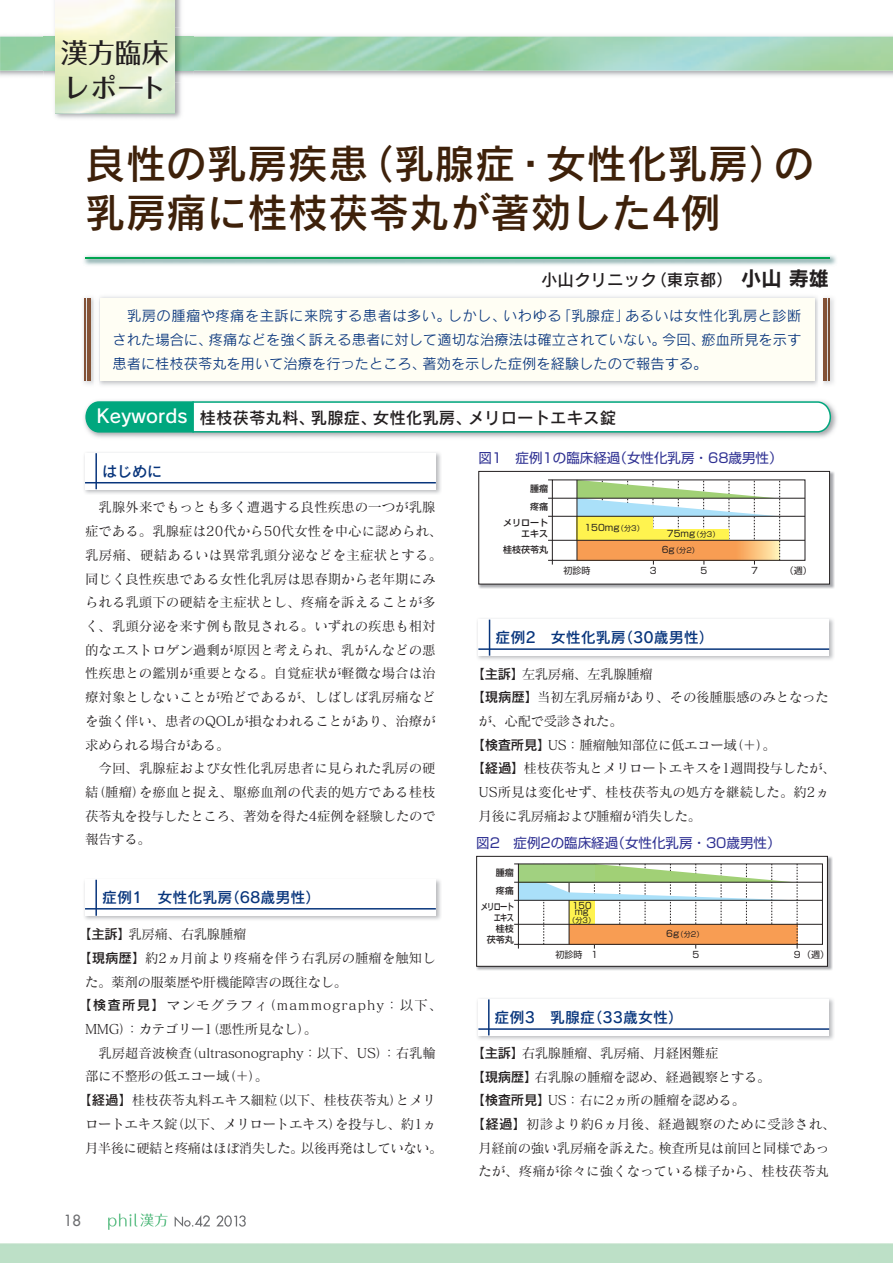
<style>
.page{position:relative;width:893px;height:1263px;background:#fff}
.page>*{position:absolute;margin:0;border:0;box-sizing:border-box;transform-origin:0 0}
.t1{font:40.5px/49.5px "Rodin Pro DB 90 pv RKSJ H";color:#3e210a}
.t2{font:27px/34.5px "Folk Pro Medium 90 pv RKSJ H";color:#231f20}
.t3{font:18.75px "Rodin Pro DB 90 pv RKSJ H";color:#fff}
.t4{font:16.5px "Rodin Pro DB 90 pv RKSJ H";color:#231f20}
.t5{font:15px "Rodin Pro DB 90 pv RKSJ H";color:#08357c}
.t6{font:500 15px "Futura Std";color:#6c6d70}
.t7{font:14.25px/24px "Rodin Pro M 90 pv RKSJ H";color:#08357c;text-align:justify}
.t8{font:13.5px/23.7px "Matisse Pro M 90 pv RKSJ H";letter-spacing:-.01em;color:#231f20}
.t9{font:13.5px "Matisse Pro M 90 pv RKSJ H";letter-spacing:-.03em;color:#231f20}
.t10{font:13.5px "Shin Go Pro Regular 90 pv RKSJ H";color:#2e3092}
.t11{font:13.5px "Matisse Pro M 90 pv RKSJ H";letter-spacing:.08em;color:#231f20}
.t12{font:13.5px "Matisse Pro M 90 pv RKSJ H";letter-spacing:-.05em;color:#231f20}
.t13{font:13.5px "Matisse Pro M 90 pv RKSJ H";letter-spacing:.015em;color:#231f20}
.t14{font:9px "Shin Go Pro Regular 90 pv RKSJ H";color:#231f20}
.t15{font:9px/18.1px "Shin Go Pro Medium 90 pv RKSJ H";color:#231f20}
.t16{font:9px/10.5px "Shin Go Pro Medium 90 pv RKSJ H";letter-spacing:-.1em;color:#231f20;text-align:right;scale:.8 1}
.t17{font:9px/6.4px "Shin Go Pro Regular 90 pv RKSJ H";color:#231f20;text-align:center;scale:.95 1}
.t18{font:7.2px "Shin Go Pro Regular 90 pv RKSJ H";color:#231f20}
.s1{font-family:"Rodin Pro B 90 pv RKSJ H";font-size:20.25px}
.s2{font-family:"Rodin Pro DB 90 pv RKSJ H"}
.s3{font-size:7.2px}
.s4{font-size:9px}
</style>
<div class="page">
<img style="left:44px;top:0;width:149px;height:119px">
<img style="left:44px;top:37px;width:149px;height:34px">
<img style="left:56px;top:0;width:119px;height:113px">
<img style="left:84px;top:400px;width:753px;height:38px">
<svg style="left:85px;top:401px;width:746px;height:32px"></svg>
<img style="left:84px;top:255px;width:752px;height:10px">
<hr style="left:85px;top:257px;width:744px;height:1px;background:#00a54f">
<img style="left:99px;top:296px;width:719px;height:90px">
<img style="left:83px;top:297px;width:11px;height:88px">
<img style="left:84px;top:298px;width:2px;height:83px">
<hr style="left:88px;top:298px;width:3px;height:83px;background:#835237">
<img style="left:825px;top:297px;width:9px;height:88px">
<img style="left:828px;top:298px;width:2px;height:83px">
<hr style="left:823px;top:298px;width:3px;height:83px;background:#835237">
<div style="left:100px;top:298px;width:714px;height:83px;background:#fffef4"></div>
<img style="left:477px;top:998px;width:357px;height:42px">
<div style="left:478px;top:999px;width:350px;height:36px;background:#fff"></div>
<hr style="left:488px;top:999px;width:2px;height:36px;background:#08357c">
<hr style="left:478px;top:1028px;width:351px;height:2px;background:#08357c">
<svg style="left:175px;top:1215px;width:35px;height:12px"></svg>
<svg style="left:108px;top:1213px;width:60px;height:17px"></svg>
<svg style="left:216px;top:1215px;width:30px;height:11px"></svg>
<img style="left:84px;top:452px;width:357px;height:42px">
<div style="left:85px;top:453px;width:351px;height:36px;background:#fff"></div>
<hr style="left:95px;top:453px;width:2px;height:36px;background:#08357c">
<hr style="left:85px;top:482px;width:351px;height:1px;background:#08357c">
<img style="left:84px;top:879px;width:357px;height:41px">
<div style="left:85px;top:880px;width:351px;height:36px;background:#fff"></div>
<hr style="left:95px;top:880px;width:2px;height:36px;background:#08357c">
<hr style="left:85px;top:908px;width:351px;height:1px;background:#08357c">
<img style="left:477px;top:618px;width:357px;height:42px">
<div style="left:478px;top:620px;width:351px;height:36px;background:#fff"></div>
<hr style="left:489px;top:620px;width:1px;height:36px;background:#08357c">
<hr style="left:478px;top:648px;width:351px;height:2px;background:#08357c">
<img style="left:476px;top:856px;width:356px;height:115px">
<div style="left:477px;top:856px;width:350px;height:110px;background:#fff"></div>
<div style="left:476px;top:856px;width:352px;height:111px;border:1px solid #231f20"></div>
<hr style="left:514px;top:924px;width:308px;height:1px;background:#231f20">
<svg style="left:514px;top:864px;width:284px;height:84px"></svg>
<div style="left:518px;top:864px;width:76px;height:18px;background:#a1d180"></div>
<hr style="left:514px;top:882px;width:308px;height:1px;background:#231f20">
<hr style="left:514px;top:900px;width:308px;height:1px;background:#231f20">
<img style="left:478px;top:471px;width:356px;height:118px">
<div style="left:479px;top:472px;width:351px;height:112px;background:#fff"></div>
<div style="left:478px;top:471px;width:352px;height:113px;border:1px solid #231f20"></div>
<svg style="left:548px;top:560px;width:5px;height:5px"></svg>
<hr style="left:548px;top:498px;width:257px;height:1px;background:#231f20">
<hr style="left:548px;top:516px;width:257px;height:1px;background:#231f20">
<hr style="left:548px;top:540px;width:257px;height:1px;background:#231f20">
<svg style="left:577px;top:482px;width:203px;height:83px"></svg>
<hr style="left:577px;top:480px;width:1px;height:80px;background:#231f20">
<h2 class="t2" style="left:61px;top:40px;width:109px">漢方臨床レポート</h2>
<h1 class="t1" style="left:85px;top:144px;width:730px">良性の乳房疾患（乳腺症・女性化乳房）の乳房痛に桂枝茯苓丸が著効した4例</h1>
<p class="t4" style="left:541px;top:273px;width:290px">小山クリニック（東京都）　<span class="s1">小山 寿雄</span></p>
<p class="t7" style="left:113px;top:305px;width:690px;text-indent:15px">乳房の腫瘤や疼痛を主訴に来院する患者は多い。しかし、いわゆる「乳腺症」あるいは女性化乳房と診断された場合に、疼痛などを強く訴える患者に対して適切な治療法は確立されていない。今回、瘀血所見を示す患者に桂枝茯苓丸を用いて治療を行ったところ、著効を示した症例を経験したので報告する。</p>
<h3 class="t3" style="left:97px;top:409px;width:92px">Keywords</h3>
<p class="t5" style="left:102px;top:466px;width:61px">はじめに</p>
<p class="t4" style="left:200px;top:411px;width:418px">桂枝茯苓丸料、乳腺症、女性化乳房、メリロートエキス錠</p>
<p class="t10" style="left:478px;top:453px;width:306px">図1　症例1の臨床経過（女性化乳房・68歳男性）</p>
<p class="t8" style="left:85px;top:497px;width:359px;text-indent:14px">乳腺外来でもっとも多く遭遇する良性疾患の一つが乳腺症である。乳腺症は20代から50代女性を中心に認められ､乳房痛、硬結あるいは異常乳頭分泌などを主症状とする。同じく良性疾患である女性化乳房は思春期から老年期にみられる乳頭下の硬結を主症状とし、疼痛を訴えることが多く、乳頭分泌を来す例も散見される。いずれの疾患も相対的なエストロゲン過剰が原因と考えられ、乳がんなどの悪性疾患との鑑別が重要となる。自覚症状が軽微な場合は治療対象としないことが殆どであるが、しばしば乳房痛などを強く伴い、患者のQOLが損なわれることがあり、治療が求められる場合がある。</p>
<p class="t8" style="left:85px;top:758px;width:352px;text-align:justify;text-indent:14px">今回、乳腺症および女性化乳房患者に見られた乳房の硬結（腫瘤）を瘀血と捉え、駆瘀血剤の代表的処方である桂枝茯苓丸を投与したところ、著効を得た4症例を経験したので報告する。</p>
<p class="t5" style="left:102px;top:892px;width:220px">症例1　女性化乳房（68歳男性）</p>
<p class="t9" style="left:78px;top:929px;width:170px"><span class="s2">【主訴】</span>乳房痛、右乳腺腫瘤</p>
<p class="t8" style="left:78px;top:948px;width:359px"><span class="s2">【現病歴】</span>約2ヵ月前より疼痛を伴う右乳房の腫瘤を触知し</p>
<p class="t9" style="left:85px;top:976px;width:264px">た。薬剤の服薬歴や肝機能障害の既往なし。</p>
<p class="t11" style="left:78px;top:1000px;width:366px"><span class="s2">【検査所見】</span>マンモグラフィ（mammography：以下、</p>
<p class="t9" style="left:85px;top:1024px;width:234px">MMG）：カテゴリー1（悪性所見なし）。</p>
<p class="t8" style="left:99px;top:1043px;width:339px">乳房超音波検査（ultrasonography：以下、US）：右乳輪</p>
<p class="t9" style="left:85px;top:1071px;width:185px">部に不整形の低エコー域（＋）。</p>
<p class="t8" style="left:78px;top:1090px;width:359px"><span class="s2">【経過】</span>桂枝茯苓丸料エキス細粒（以下、桂枝茯苓丸）とメリ</p>
<p class="t8" style="left:85px;top:1114px;width:352px">ロートエキス錠（以下、メリロートエキス）を投与し、約1ヵ</p>
<p class="t12" style="left:85px;top:1142px;width:359px">月半後に硬結と疼痛はほぼ消失した。以後再発はしていない。</p>
<p class="t6" style="left:64px;top:1212px;width:19px">18</p>
<p class="t15" style="left:530px;top:480px;width:19px">腫瘤疼痛</p>
<p class="t15" style="left:503px;top:519px;width:46px;line-height:10.9px;text-align:right">メリロートエキス</p>
<p class="t15" style="left:503px;top:541px;width:46px">桂枝茯苓丸</p>
<p class="t14" style="left:584px;top:524px;width:61px">150mg<span class="s3">（分3）</span></p>
<p class="t14" style="left:667px;top:530px;width:54px">75mg<span class="s3">（分3）</span></p>
<p class="t18" style="left:662px;top:547px;width:39px"><span class="s4">6g</span>（分2）</p>
<p class="t14" style="left:563px;top:567px;width:28px">初診時</p>
<p class="t14" style="left:650px;top:567px;width:8px">3</p>
<p class="t14" style="left:700px;top:567px;width:8px">5</p>
<p class="t14" style="left:751px;top:567px;width:8px">7</p>
<p class="t14" style="left:785px;top:567px;width:28px">（週）</p>
<p class="t5" style="left:495px;top:632px;width:220px">症例2　女性化乳房（30歳男性）</p>
<p class="t9" style="left:472px;top:668px;width:183px"><span class="s2">【主訴】</span>左乳房痛、左乳腺腫瘤</p>
<p class="t8" style="left:472px;top:687px;width:359px"><span class="s2">【現病歴】</span>当初左乳房痛があり、その後腫脹感のみとなった</p>
<p class="t9" style="left:478px;top:716px;width:146px">が、心配で受診された。</p>
<p class="t9" style="left:472px;top:740px;width:306px"><span class="s2">【検査所見】</span>US：腫瘤触知部位に低エコー域（＋）。</p>
<p class="t8" style="left:472px;top:758px;width:366px"><span class="s2">【経過】</span>桂枝茯苓丸とメリロートエキスを1週間投与したが、</p>
<p class="t8" style="left:478px;top:782px;width:352px">US所見は変化せず、桂枝茯苓丸の処方を継続した。約2ヵ</p>
<p class="t9" style="left:478px;top:811px;width:225px">月後に乳房痛および腫瘤が消失した。</p>
<p class="t10" style="left:476px;top:838px;width:306px">図2　症例2の臨床経過（女性化乳房・30歳男性）</p>
<p class="t15" style="left:496px;top:864px;width:19px">腫瘤疼痛</p>
<p class="t16" style="left:481px;top:903px;width:43px">メリロートエキス</p>
<p class="t15" style="left:487px;top:925px;width:28px;line-height:10.5px;text-align:right">桂枝茯苓丸</p>
<p class="t17" style="left:572px;top:903px;width:22px">150 mg</p>
<p class="t18" style="left:568px;top:917px;width:29px">（分3）</p>
<p class="t18" style="left:666px;top:931px;width:39px"><span class="s4">6g</span>（分2）</p>
<p class="t14" style="left:556px;top:952px;width:44px">初診時 1</p>
<p class="t14" style="left:692px;top:952px;width:8px">5</p>
<p class="t14" style="left:794px;top:952px;width:37px">9 （週）</p>
<p class="t5" style="left:495px;top:1012px;width:190px">症例3　乳腺症（33歳女性）</p>
<p class="t9" style="left:472px;top:1048px;width:248px"><span class="s2">【主訴】</span>右乳腺腫瘤、乳房痛、月経困難症</p>
<p class="t9" style="left:472px;top:1071px;width:301px"><span class="s2">【現病歴】</span>右乳腺の腫瘤を認め、経過観察とする。</p>
<p class="t9" style="left:472px;top:1095px;width:275px"><span class="s2">【検査所見】</span>US：右に2ヵ所の腫瘤を認める。</p>
<p class="t13" style="left:472px;top:1119px;width:366px"><span class="s2">【経過】</span>初診より約6ヵ月後、経過観察のために受診され、</p>
<p class="t9" style="left:478px;top:1142px;width:352px">月経前の強い乳房痛を訴えた。検査所見は前回と同様であっ</p>
<p class="t8" style="left:478px;top:1161px;width:352px">たが、疼痛が徐々に強くなっている様子から、桂枝茯苓丸</p>
</div>
